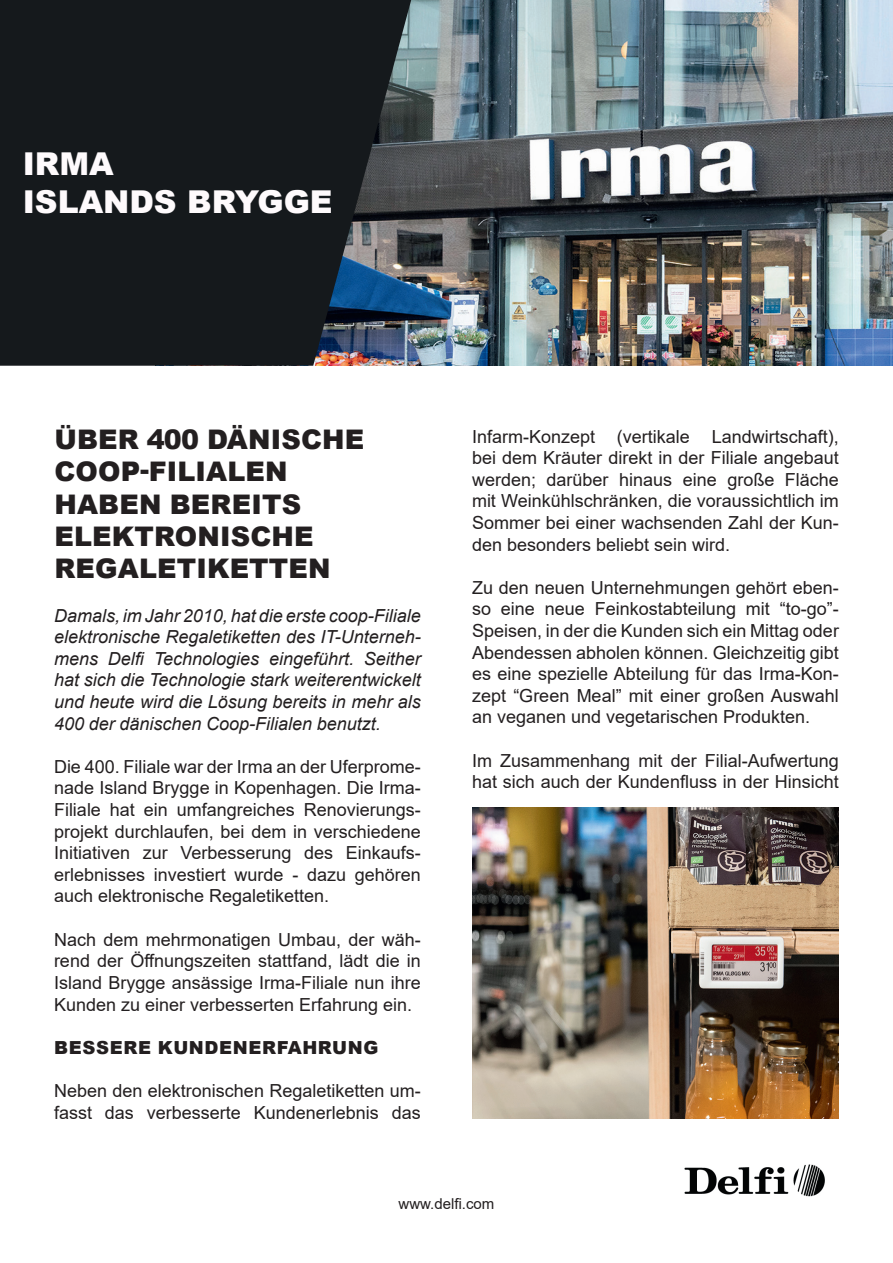
<style>
.page{position:relative;width:893px;height:1263px;background:#fff}
.page>*{position:absolute;margin:0;border:0;box-sizing:border-box;transform-origin:0 0}
.t1{font:900 31.5px/37.8px "Arial";color:#fefafc}
.t2{font:900 27px/32.4px "Arial";letter-spacing:.005em;color:#231f20}
.t3{font:18px/21.6px "Arial";color:#231f20;text-align:justify}
.t4{font:italic 18px/21.6px "Arial";color:#231f20;text-align:justify}
.t5{font:900 18px "Arial";letter-spacing:.035em;color:#231f20}
.t6{font:15px "Arial";color:#231f20}
</style>
<div class="page">
<img style="left:684px;top:1164px;width:141px;height:33px">
<img style="left:411px;top:0;width:482px;height:366px">
<svg style="left:0;top:0;width:411px;height:366px;background:#1b2025"></svg>
<img style="left:472px;top:808px;width:367px;height:310px">
<h1 class="t1" style="left:23px;top:145px;width:311px">IRMA<br>ISLANDS BRYGGE</h1>
<h2 class="t2" style="left:54px;top:423px;width:311px">ÜBER 400 DÄNISCHE<br>COOP-FILIALEN<br>HABEN BEREITS<br>ELEKTRONISCHE<br>REGALETIKETTEN</h2>
<p class="t4" style="left:54px;top:606px;width:368px">Damals, im Jahr 2010, hat die erste coop-Filiale elektronische Regaletiketten des IT-Unterneh&shy;mens Delfi Technologies eingeführt. Seither hat sich die Technologie stark weiterentwickelt und heute wird die Lösung bereits in mehr als 400 der dänischen Coop-Filialen benutzt.</p>
<p class="t3" style="left:54px;top:757px;width:368px">Die 400. Filiale war der Irma an der Uferprome&shy;nade Island Brygge in Kopenhagen. Die Irma-Filiale hat ein umfangreiches Renovierungs&shy;projekt durchlaufen, bei dem in verschiedene Initiativen zur Verbesserung des Einkaufs&shy;erlebnisses investiert wurde - dazu gehören auch elektronische Regaletiketten.</p>
<p class="t3" style="left:54px;top:930px;width:368px">Nach dem mehrmonatigen Umbau, der wäh&shy;rend der Öffnungszeiten stattfand, lädt die in Island Brygge ansässige Irma-Filiale nun ihre Kunden zu einer verbesserten Erfahrung ein.</p>
<p class="t5" style="left:54px;top:1037px;width:326px">BESSERE KUNDENERFAHRUNG</p>
<p class="t3" style="left:54px;top:1081px;width:368px">Neben den elektronischen Regaletiketten um&shy;fasst das verbesserte Kundenerlebnis das</p>
<p class="t3" style="left:472px;top:427px;width:368px">Infarm-Konzept (vertikale Landwirtschaft), bei dem Kräuter direkt in der Filiale angebaut werden; darüber hinaus eine große Fläche mit Weinkühlschränken, die voraussichtlich im Sommer bei einer wachsenden Zahl der Kun&shy;den besonders beliebt sein wird.</p>
<p class="t3" style="left:472px;top:578px;width:368px">Zu den neuen Unternehmungen gehört eben&shy;so eine neue Feinkostabteilung mit “to-go”- Speisen, in der die Kunden sich ein Mittag oder Abendessen abholen können. Gleichzeitig gibt es eine spezielle Abteilung für das Irma-Kon&shy;zept “Green Meal” mit einer großen Auswahl an veganen und vegetarischen Produkten.</p>
<p class="t3" style="left:472px;top:751px;width:368px">Im Zusammenhang mit der Filial-Aufwertung hat sich auch der Kundenfluss in der Hinsicht</p>
<p class="t6" style="left:399px;top:1193px;width:97px">www.delfi.com</p>
</div>
